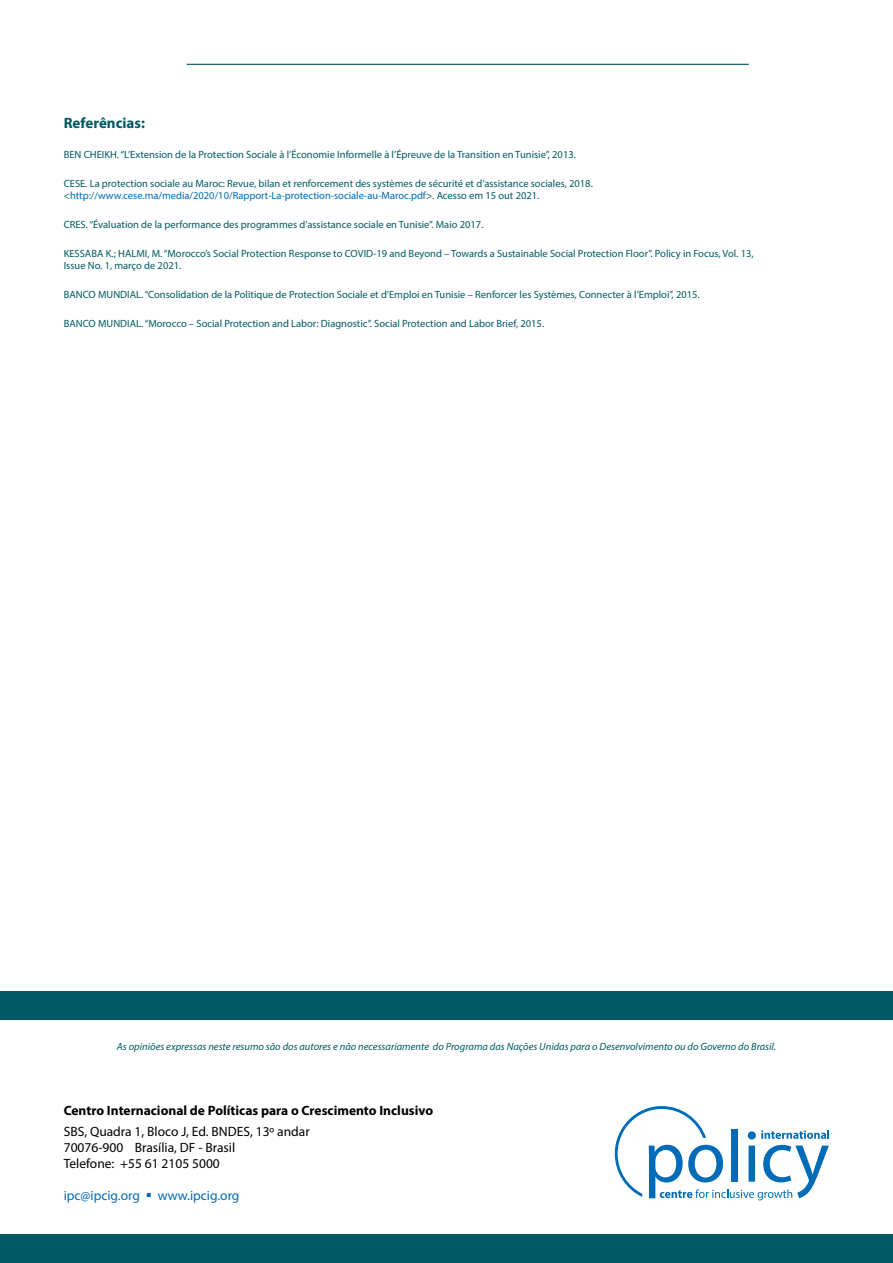
<style>
.page{position:relative;width:893px;height:1263px;background:#fff}
.page>*{position:absolute;margin:0;border:0;box-sizing:border-box;transform-origin:0 0}
.t1{font:700 15px "Myriad Pro";color:#005a63}
.t2{font:13.5px/16.2px "Myriad Pro";color:#000}
.t3{font:700 13.5px "Myriad Pro";color:#000}
.t4{font:13.5px "Myriad Pro";color:#006bb7}
.t5{font:10.5px/12px "Myriad Pro";color:#005a63}
.t6{font:italic 10.5px "Myriad Pro";color:#005a63}
.s1{color:#006bb7}
</style>
<div class="page">
<div style="left:0;top:991px;width:893px;height:28px;background:#005a63"></div>
<div style="left:0;top:1234px;width:893px;height:29px;background:#005a63"></div>
<svg style="left:615px;top:1106px;width:214px;height:94px"></svg>
<hr style="left:187px;top:64px;width:562px;height:1px;background:#005a63">
<h1 class="t1" style="left:64px;top:113px;width:83px">Referências:</h1>
<p class="t5" style="left:64px;top:148px;width:514px">BEN CHEIKH. “L’Extension de la Protection Sociale à l’Économie Informelle à l’Épreuve de la Transition en Tunisie”, 2013.</p>
<p class="t5" style="left:64px;top:177px;width:531px">CESE. La protection sociale au Maroc: Revue, bilan et renforcement des systèmes de sécurité et d’assistance sociales, 2018. &lt;<span class="s1">http://www.cese.ma/media/2020/10/Rapport-La-protection-sociale-au-Maroc.pdf</span>&gt;. Acesso em 15 out 2021.</p>
<p class="t5" style="left:64px;top:218px;width:421px">CRES. “Évaluation de la performance des programmes d’assistance sociale en Tunisie”. Maio 2017.</p>
<p class="t5" style="left:64px;top:247px;width:691px">KESSABA K.; HALMI, M. “Morocco’s Social Protection Response to COVID-19 and Beyond – Towards a Sustainable Social Protection Floor”. Policy in Focus, Vol. 13,<br>Issue No. 1, março de 2021.</p>
<p class="t5" style="left:64px;top:288px;width:637px">BANCO MUNDIAL. “Consolidation de la Politique de Protection Sociale et d’Emploi en Tunisie – Renforcer les Systèmes, Connecter à l’Emploi”, 2015.</p>
<p class="t5" style="left:64px;top:317px;width:482px">BANCO MUNDIAL. “Morocco – Social Protection and Labor: Diagnostic”. Social Protection and Labor Brief, 2015.</p>
<p class="t6" style="left:117px;top:1040px;width:661px">As opiniões expressas neste resumo são dos autores e não necessariamente do Programa das Nações Unidas para o Desenvolvimento ou do Governo do Brasil.</p>
<p class="t3" style="left:64px;top:1102px;width:371px">Centro Internacional de Políticas para o Crescimento Inclusivo</p>
<p class="t2" style="left:64px;top:1123px;width:248px">SBS, Quadra 1, Bloco J, Ed. BNDES, 13º andar<br>70076-900 Brasília, DF - Brasil<br>Telefone: +55 61 2105 5000</p>
<p class="t4" style="left:64px;top:1187px;width:177px">ipc@ipcig.org ▪ www.ipcig.org</p>
</div>
